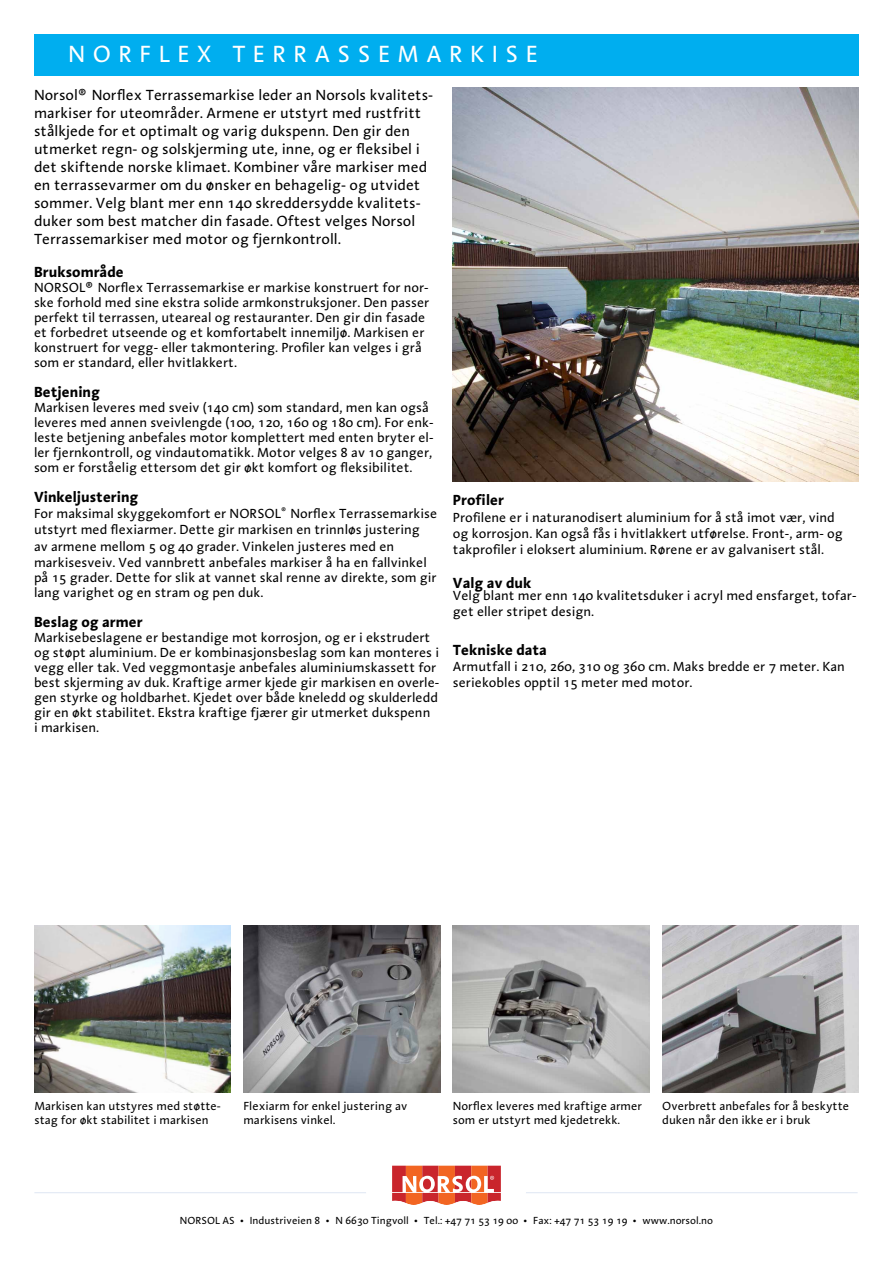
<style>
.page{position:relative;width:893px;height:1263px;background:#fff}
.page>*{position:absolute;margin:0;border:0;box-sizing:border-box;transform-origin:0 0}
.t1{font:24px "Linotype Aroma";letter-spacing:.31em;color:#fff}
.t2{font:15px/18px "Linotype Aroma";color:#000}
.t3{font:700 15px "Linotype Aroma";color:#000}
.t4{font:13.5px/15px "Linotype Aroma";color:#000}
.t5{font:12px/14.4px "Linotype Aroma";color:#000}
.t6{font:10.5px "Linotype Aroma";color:#000}
</style>
<div class="page">
<img style="left:34px;top:926px;width:197px;height:166px">
<img style="left:243px;top:926px;width:197px;height:166px">
<img style="left:453px;top:926px;width:196px;height:166px">
<img style="left:662px;top:926px;width:197px;height:166px">
<div style="left:34px;top:34px;width:825px;height:41px;background:#00aeef"></div>
<svg style="left:392px;top:1165px;width:109px;height:40px"></svg>
<hr style="left:34px;top:1192px;width:332px;height:1px;background:#dee6f3">
<hr style="left:526px;top:1192px;width:332px;height:1px;background:#dee6f3">
<img style="left:453px;top:88px;width:406px;height:394px">
<h1 class="t1" style="left:68px;top:39px;width:468px">norFLEx te rrasse markise</h1>
<p class="t2" style="left:34px;top:85px;width:401px">Norsol® Norflex Terrassemarkise leder an Norsols kvalitets&shy;markiser for uteområder. Armene er utstyrt med rustfritt stålkjede for et optimalt og varig dukspenn. Den gir den utmerket regn- og solskjerming ute, inne, og er fleksibel i det skiftende norske klimaet. Kombiner våre markiser med en terrassevarmer om du ønsker en behagelig- og utvidet sommer. Velg blant mer enn 140 skreddersydde kvalitets&shy;duker som best matcher din fasade. Oftest velges Norsol Terrassemarkiser med motor og fjernkontroll.</p>
<p class="t3" style="left:34px;top:262px;width:91px">Bruksområde</p>
<p class="t4" style="left:34px;top:280px;width:10px">NORSO</p>
<p class="t4" style="left:34px;top:280px;width:397px;text-indent:45px">L® Norflex Terrassemarkise er markise konstruert for nor&shy;ske forhold med sine ekstra solide armkonstruksjoner. Den passer perfekt til terrassen, uteareal og restauranter. Den gir din fasade et forbedret utseende og et komfortabelt innemiljø. Markisen er konstruert for vegg- eller takmontering. Profiler kan velges i grå som er standard, eller hvitlakkert.</p>
<p class="t3" style="left:34px;top:382px;width:68px">Betjening</p>
<p class="t4" style="left:34px;top:400px;width:401px">Markisen leveres med sveiv (140 cm) som standard, men kan også leveres med annen sveivlengde (100, 120, 160 og 180 cm). For enk&shy;leste betjening anbefales motor komplettert med enten bryter el&shy;ler fjernkontroll, og vindautomatikk. Motor velges 8 av 10 ganger, som er forståelig ettersom det gir økt komfort og fleksibilitet.</p>
<p class="t3" style="left:34px;top:487px;width:106px">Vinkeljustering</p>
<p class="t4" style="left:34px;top:506px;width:206px">For maksimal skyggekomfort er NORSO</p>
<p class="t4" style="left:34px;top:505px;width:405px;line-height:15.8px;text-indent:241px">L<sup>®</sup> Norflex Terrassemarkise utstyrt med flexiarmer. Dette gir markisen en trinnløs justering<br>av armene mellom 5 og 40 grader. Vinkelen justeres med en markisesveiv. Ved vannbrett anbefales markiser å ha en fallvinkel på 15 grader. Dette for slik at vannet skal renne av direkte, som gir lang varighet og en stram og pen duk.</p>
<p class="t3" style="left:34px;top:612px;width:110px">Beslag og armer</p>
<p class="t4" style="left:34px;top:629px;width:407px">Markisebeslagene er bestandige mot korrosjon, og er i ekstrudert og støpt aluminium. De er kombinasjonsbeslag som kan monteres i vegg eller tak. Ved veggmontasje anbefales aluminiumskassett for best skjerming av duk. Kraftige armer kjede gir markisen en overle&shy;gen styrke og holdbarhet. Kjedet over både kneledd og skulderledd gir en økt stabilitet. Ekstra kraftige fjærer gir utmerket dukspenn<br>i markisen.</p>
<p class="t3" style="left:453px;top:490px;width:53px">Profiler</p>
<p class="t4" style="left:453px;top:508px;width:391px;line-height:16.2px">Profilene er i naturanodisert aluminium for å stå imot vær, vind og korrosjon. Kan også fås i hvitlakkert utførelse. Front-, arm- og takprofiler i eloksert aluminium. Rørene er av galvanisert stål.</p>
<p class="t3" style="left:453px;top:573px;width:80px">Valg av duk</p>
<p class="t4" style="left:453px;top:587px;width:405px;line-height:16.2px">Velg blant mer enn 140 kvalitetsduker i acryl med ensfarget, tofar&shy;get eller stripet design.</p>
<p class="t3" style="left:453px;top:640px;width:96px">Tekniske data</p>
<p class="t4" style="left:453px;top:658px;width:393px;line-height:16.2px">Armutfall i 210, 260, 310 og 360 cm. Maks bredde er 7 meter. Kan seriekobles opptil 15 meter med motor.</p>
<p class="t5" style="left:243px;top:1098px;width:165px">Flexiarm for enkel justering av markisens vinkel.</p>
<p class="t5" style="left:662px;top:1098px;width:188px">Overbrett anbefales for å beskytte duken når den ikke er i bruk</p>
<p class="t5" style="left:34px;top:1098px;width:188px">Markisen kan utstyres med støtte&shy;stag for økt stabilitet i markisen</p>
<p class="t5" style="left:453px;top:1098px;width:191px">Norflex leveres med kraftige armer som er utstyrt med kjedetrekk.</p>
<p class="t6" style="left:180px;top:1214px;width:535px">NORSOL AS • Industriveien 8 • N 6630 Tingvoll • Tel.: +47 71 53 19 00 • Fax: +47 71 53 19 19 • www.norsol.no</p>
</div>
